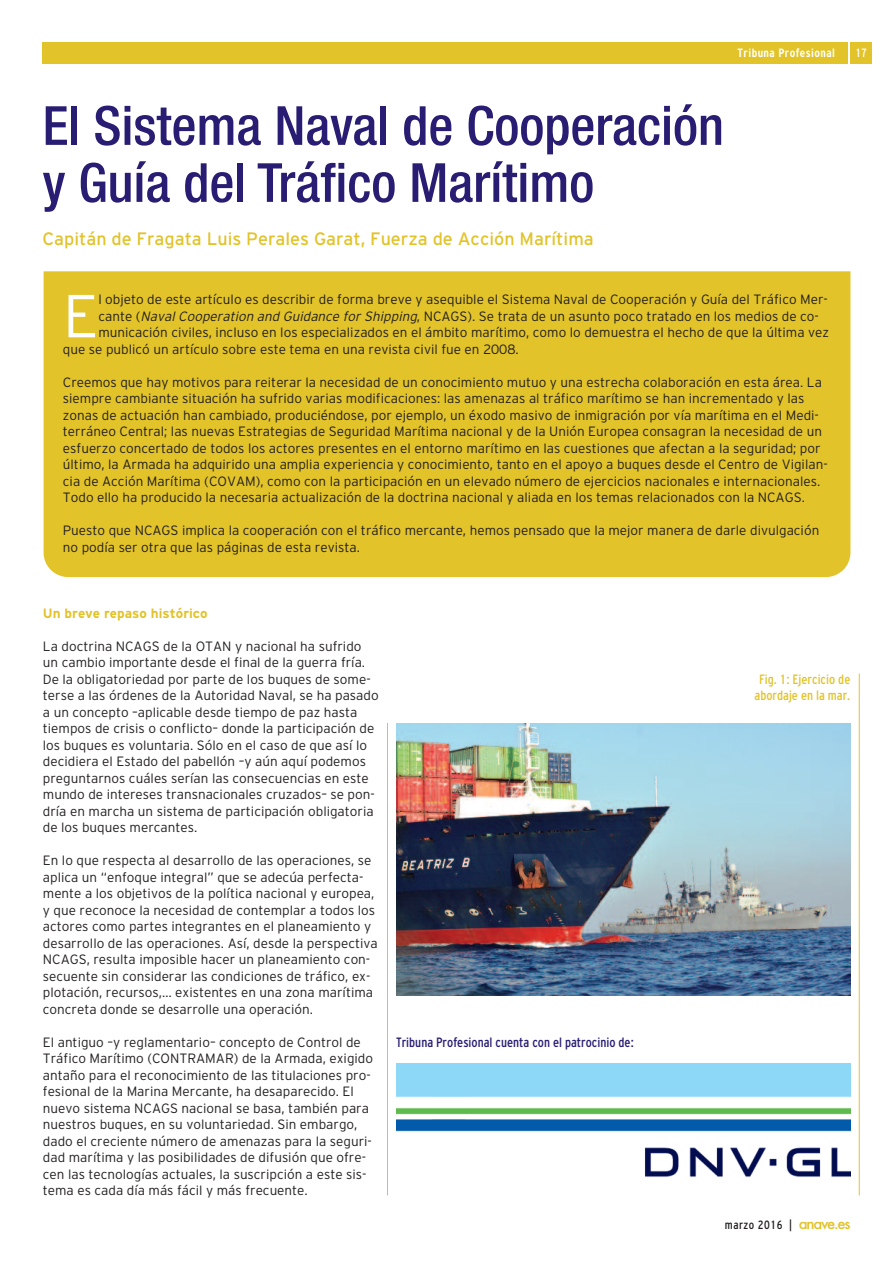
<style>
.page{position:relative;width:893px;height:1263px;background:#fff}
.page>*{position:absolute;margin:0;border:0;box-sizing:border-box;transform-origin:0 0}
.t1{font:300 60.6px "Civica 01";color:#fff}
.t2{font:500 condensed 54px/57px "Helvetica 67";color:#281d72}
.t3{font:18px "Civica 04";color:#e2c32a}
.t4{font:300 13.5px/16.5px "Civica 01";color:#231f20}
.t5{font:condensed 13.5px "Civica 06";color:#281d72}
.t6{font:condensed 13.5px/16.5px "Civica 06";color:#e2c32a;text-align:center}
.t7{font:700 13.5px "Civica 07";color:#e2c32a}
.t8{font:700 condensed 12px "Civica 09";letter-spacing:.035em;color:#fff}
.t9{font:condensed 12px "Civica 06";letter-spacing:.04em;color:#231f20}
.t10{font:condensed 12px "Civica 06";color:#fff}
.s1{font-style:italic}
.s2{font-family:"Futura";font-weight:500;font-stretch:normal;font-size:14.85px;color:#e2c32a}
</style>
<div class="page">
<div style="left:44px;top:271px;width:806px;height:306px;background:#e2c32a"></div>
<hr style="left:387px;top:723px;width:1px;height:472px;background:#e2c32a">
<img style="left:396px;top:1063px;width:454px;height:114px">
<hr style="left:859px;top:674px;width:1px;height:521px;background:#e2c32a">
<div style="left:850px;top:43px;width:22px;height:21px;background:#e2c32a"></div>
<div style="left:43px;top:43px;width:805px;height:21px;background:#e2c32a"></div>
<img style="left:396px;top:723px;width:454px;height:273px">
<p class="t8" style="left:738px;top:46px;width:99px">Tribuna Profesional</p>
<p class="t10" style="left:855px;top:46px;width:13px">17</p>
<h2 class="t2" style="left:43px;top:97px;width:683px">El Sistema Naval de Cooperación y Guía del Tráfico Marítimo</h2>
<h3 class="t3" style="left:43px;top:228px;width:553px">Capitán de Fragata Luis Perales Garat, Fuerza de Acción Marítima</h3>
<h1 class="t1" style="left:63px;top:281px;width:37px">E</h1>
<p class="t4" style="left:98px;top:291px;width:731px">l objeto de este artículo es describir de forma breve y asequible el Sistema Naval de Cooperación y Guía del Tráfico Mer-</p>
<p class="t4" style="left:98px;top:308px;width:722px">cante (<span class="s1">NavalCooperationandGuidanceforShipping</span>, NCAGS). Se trata de un asunto poco tratado en los medios de co-</p>
<p class="t4" style="left:98px;top:324px;width:732px">municación civiles, incluso en los especializados en el ámbito marítimo, como lo demuestra el hecho de que la última vez</p>
<p class="t4" style="left:63px;top:341px;width:457px">que se publicó un artículo sobre este tema en una revista civil fue en 2008.</p>
<p class="t4" style="left:63px;top:374px;width:766px">Creemos que hay motivos para reiterar la necesidad de un conocimiento mutuo y una estrecha colaboración en esta área. La siempre cambiante situación ha sufrido varias modificaciones: las amenazas al tráfico marítimo se han incrementado y las zonas de actuación han cambiado, produciéndose, por ejemplo, un éxodo masivo de inmigración por vía marítima en el Medi&shy;terráneo Central; las nuevas Estrategias de Seguridad Marítima nacional y de la Unión Europea consagran la necesidad de un esfuerzo concertado de todos los actores presentes en el entorno marítimo en las cuestiones que afectan a la seguridad; por último, la Armada ha adquirido una amplia experiencia y conocimiento, tanto en el apoyo a buques desde el Centro de Vigilan&shy;cia de Acción Marítima (COVAM), como con la participación en un elevado número de ejercicios nacionales e internacionales.<br>Todo ello ha producido la necesaria actualización de la doctrina nacional y aliada en los temas relacionados con la NCAGS.</p>
<p class="t4" style="left:63px;top:522px;width:758px">Puesto que NCAGS implica la cooperación con el tráfico mercante, hemos pensado que la mejor manera de darle divulgación no podía ser otra que las páginas de esta revista.</p>
<p class="t7" style="left:43px;top:605px;width:166px">Un breve repaso histórico</p>
<p class="t4" style="left:43px;top:638px;width:337px">La doctrina NCAGS de la OTAN y nacional ha sufrido un cambio importante desde el final de la guerra fría.<br>De la obligatoriedad por parte de los buques de some&shy;terse a las órdenes de la Autoridad Naval, se ha pasado a un concepto –aplicable desde tiempo de paz hasta tiempos de crisis o conflicto– donde la participación de los buques es voluntaria. Sólo en el caso de que así lo decidiera el Estado del pabellón –y aún aquí podemos preguntarnos cuáles serían las consecuencias en este mundo de intereses transnacionales cruzados– se pon&shy;dría en marcha un sistema de participación obligatoria de los buques mercantes.</p>
<p class="t4" style="left:43px;top:852px;width:336px">En lo que respecta al desarrollo de las operaciones, se aplica un “enfoque integral” que se adecúa perfecta&shy;mente a los objetivos de la política nacional y europea, y que reconoce la necesidad de contemplar a todos los actores como partes integrantes en el planeamiento y desarrollo de las operaciones. Así, desde la perspectiva NCAGS, resulta imposible hacer un planeamiento con&shy;secuente sin considerar las condiciones de tráfico, ex&shy;plotación, recursos,… existentes en una zona marítima concreta donde se desarrolle una operación.</p>
<p class="t4" style="left:43px;top:1034px;width:332px">El antiguo –y reglamentario– concepto de Control de Tráfico Marítimo (CONTRAMAR) de la Armada, exigido antaño para el reconocimiento de las titulaciones pro&shy;fesional de la Marina Mercante, ha desaparecido. El nuevo sistema NCAGS nacional se basa, también para nuestros buques, en su voluntariedad. Sin embargo, dado el creciente número de amenazas para la seguri&shy;dad marítima y las posibilidades de difusión que ofre&shy;cen las tecnologías actuales, la suscripción a este sis&shy;tema es cada día más fácil y más frecuente.</p>
<p class="t5" style="left:396px;top:1034px;width:239px">Tribuna Profesional cuenta con el patrocinio de:</p>
<p class="t6" style="left:754px;top:671px;width:97px">Fig. 1: Ejercicio de abordaje en la mar.</p>
<p class="t9" style="left:725px;top:1217px;width:127px">marzo 2016 | <span class="s2">anave.es</span></p>
</div>
